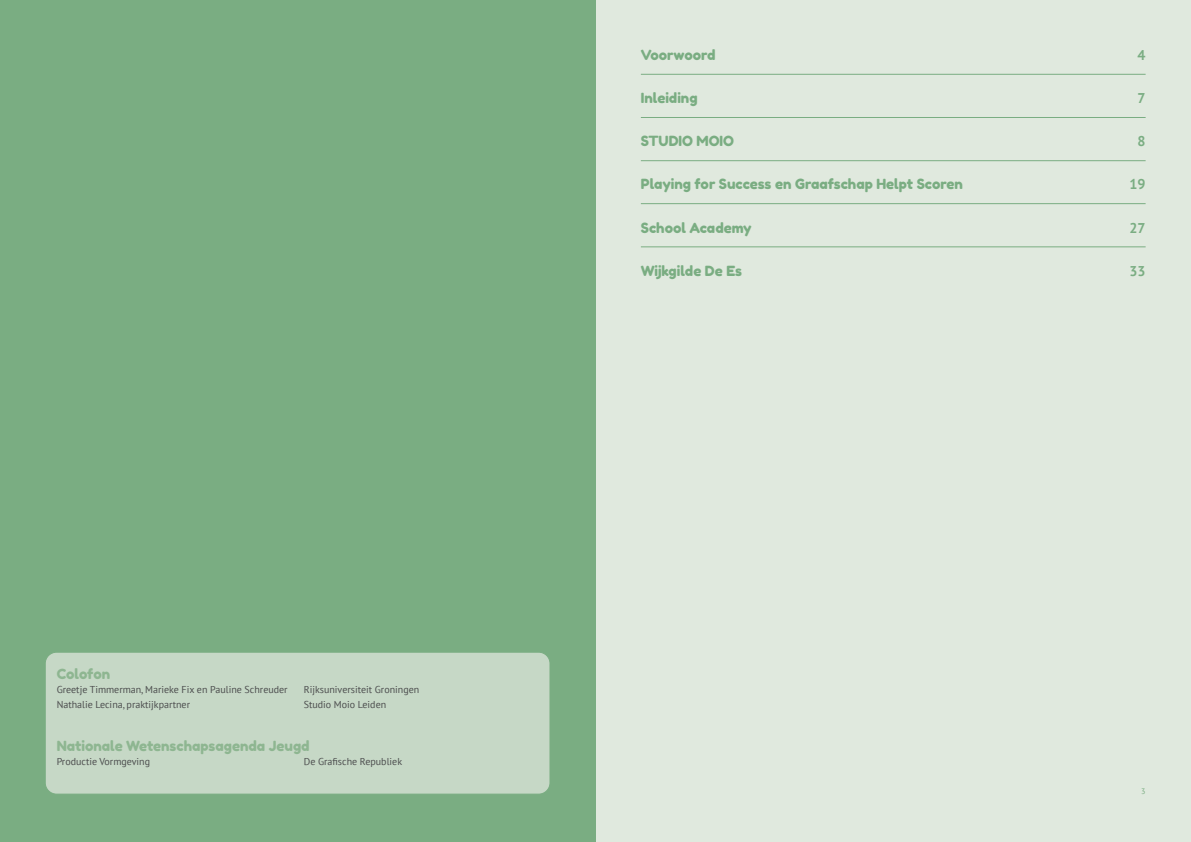
<style>
.page{position:relative;width:1191px;height:842px;background:#fff}
.page>*{position:absolute;margin:0;border:0;box-sizing:border-box;transform-origin:0 0}
.t1{font:700 14.1px "PT Sans";color:#7aad82}
.t2{font:14px "Fredoka One";color:#7aad82}
.t3{font:14px "Fredoka One";color:#8eb691}
.t4{font:10px "PT Sans";color:#4b4c4d}
.t5{font:8px "PT Sans";color:#7aad82}
</style>
<div class="page">
<div style="left:595px;top:0;width:596px;height:842px;background:#e0e9de"></div>
<div style="left:0;top:0;width:595px;height:842px;background:#7aad82"></div>
<hr style="left:641px;top:117px;width:504px;height:1px;background:#7aad82">
<hr style="left:641px;top:161px;width:504px;height:1px;background:#7aad82">
<hr style="left:641px;top:203px;width:504px;height:1px;background:#7aad82">
<hr style="left:641px;top:247px;width:504px;height:1px;background:#7aad82">
<hr style="left:641px;top:74px;width:504px;height:1px;background:#7aad82">
<div style="left:45px;top:652px;width:505px;height:142px;background:#c6d8c6;border-radius:11px"></div>
<div style="left:45px;top:652px;width:505px;height:142px;border:1px solid #7aad82;border-radius:11px"></div>
<p class="t3" style="left:57px;top:665px;width:55px">Colofon</p>
<p class="t4" style="left:57px;top:683px;width:232px">Greetje Timmerman, Marieke Fix en Pauline Schreuder</p>
<p class="t4" style="left:304px;top:683px;width:117px">Rijksuniversiteit Groningen</p>
<p class="t4" style="left:57px;top:698px;width:135px">Nathalie Lecina, praktijkpartner</p>
<p class="t4" style="left:304px;top:698px;width:84px">Studio Moio Leiden</p>
<p class="t3" style="left:57px;top:737px;width:254px">Nationale Wetenschapsagenda Jeugd</p>
<p class="t4" style="left:57px;top:755px;width:95px">Productie Vormgeving</p>
<p class="t4" style="left:304px;top:755px;width:100px">De Grafische Republiek</p>
<p class="t2" style="left:641px;top:46px;width:76px">Voorwoord</p>
<p class="t1" style="left:1137px;top:45px;width:10px">4</p>
<p class="t2" style="left:641px;top:89px;width:58px">Inleiding</p>
<p class="t1" style="left:1137px;top:89px;width:10px">7</p>
<p class="t2" style="left:641px;top:133px;width:95px">STUDIO MOIO</p>
<p class="t1" style="left:1137px;top:132px;width:10px">8</p>
<p class="t2" style="left:641px;top:176px;width:323px">Playing for Success en Graafschap Helpt Scoren</p>
<p class="t1" style="left:1129px;top:175px;width:18px">19</p>
<p class="t2" style="left:641px;top:219px;width:112px">School Academy</p>
<p class="t1" style="left:1129px;top:218px;width:18px">27</p>
<p class="t2" style="left:641px;top:262px;width:103px">Wijkgilde De Es</p>
<p class="t1" style="left:1129px;top:261px;width:18px">33</p>
<p class="t5" style="left:1141px;top:786px;width:6px">3</p>
</div>
